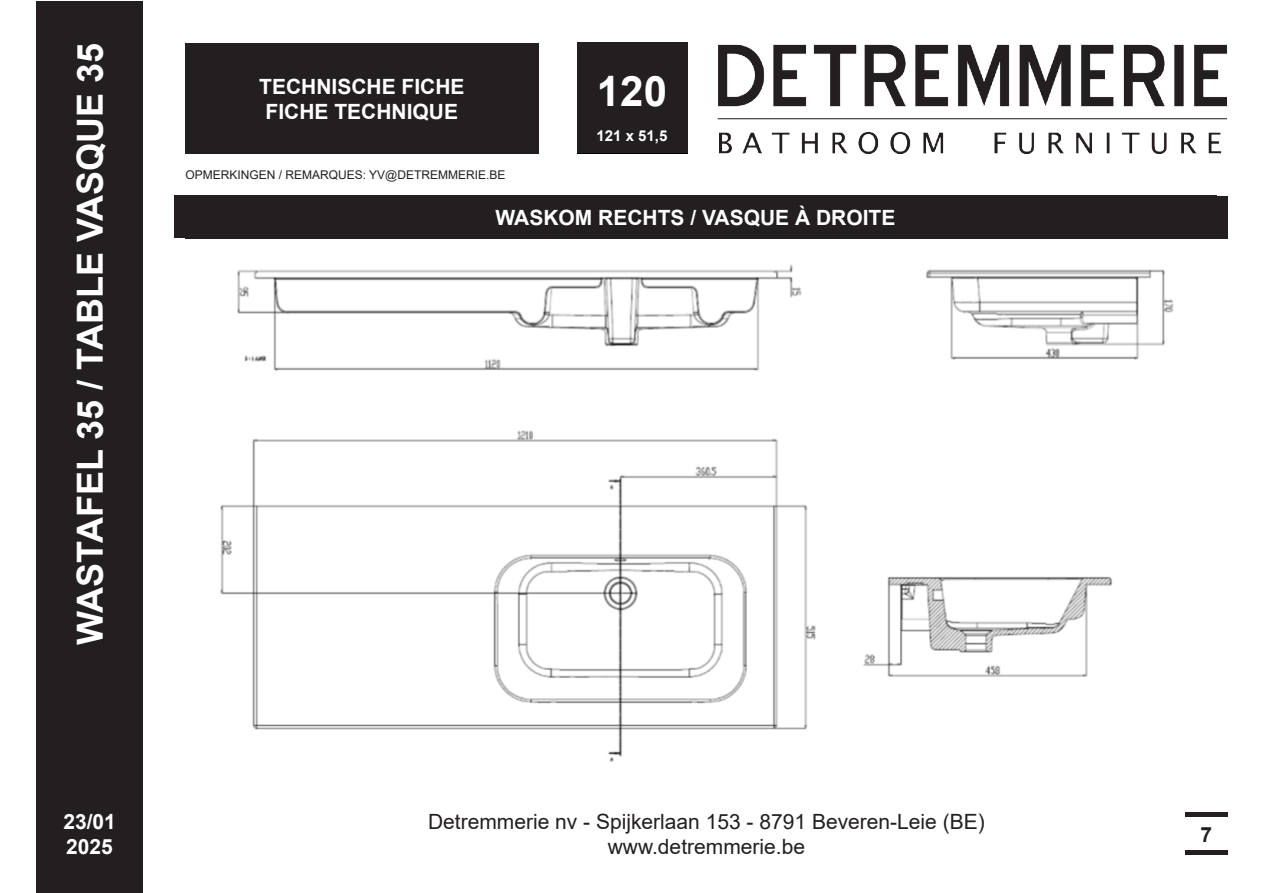
<style>
.page{position:relative;width:1263px;height:893px;background:#fff}
.page>*{position:absolute;margin:0;border:0;box-sizing:border-box;transform-origin:0 0}
.t1{font:700 42px "Arial";color:#fff}
.t2{font:700 36px "Arial";color:#fff}
.t3{font:21px/25.2px "Arial";color:#231f20;text-align:center}
.t4{font:700 21px/25.2px "Arial";color:#fff}
.t5{font:700 21px "Arial";color:#231f20}
.t6{font:700 15px "Arial";color:#fff}
.t7{font:12px "Arial";color:#231f20}
</style>
<div class="page">
<div style="left:36px;top:1px;width:107px;height:892px;background:#231f20"></div>
<img style="left:718px;top:44px;width:509px;height:110px">
<div style="left:185px;top:196px;width:1042px;height:43px;background:#231f20"></div>
<hr style="left:1185px;top:813px;width:42px;height:4px;background:#231f20">
<hr style="left:1185px;top:851px;width:42px;height:4px;background:#231f20">
<div style="left:185px;top:43px;width:353px;height:111px;background:#231f20"></div>
<div style="left:174px;top:196px;width:1042px;height:42px;background:#231f20"></div>
<div style="left:577px;top:43px;width:110px;height:110px;background:#231f20"></div>
<img style="left:220px;top:264px;width:954px;height:498px">
<h2 class="t2" style="left:65px;top:644px;width:603px;rotate:-90deg">WASTAFEL 35 / TABLE VASQUE 35</h2>
<p class="t4" style="left:259px;top:74px;width:207px;text-align:center">TECHNISCHE FICHE<br>FICHE TECHNIQUE</p>
<p class="t7" style="left:185px;top:167px;width:322px">OPMERKINGEN / REMARQUES: YV@DETREMMERIE.BE</p>
<p class="t1" style="left:597px;top:61px;width:72px">120</p>
<p class="t6" style="left:596px;top:125px;width:72px">121 x 51,5</p>
<p class="t4" style="left:495px;top:205px;width:401px">WASKOM RECHTS / VASQUE À DROITE</p>
<p class="t4" style="left:63px;top:809px;width:54px">23/01<br>2025</p>
<p class="t3" style="left:428px;top:809px;width:558px">Detremmerie nv - Spijkerlaan 153 - 8791 Beveren-Leie (BE) www.detremmerie.be</p>
<p class="t5" style="left:1200px;top:819px;width:13px">7</p>
</div>
